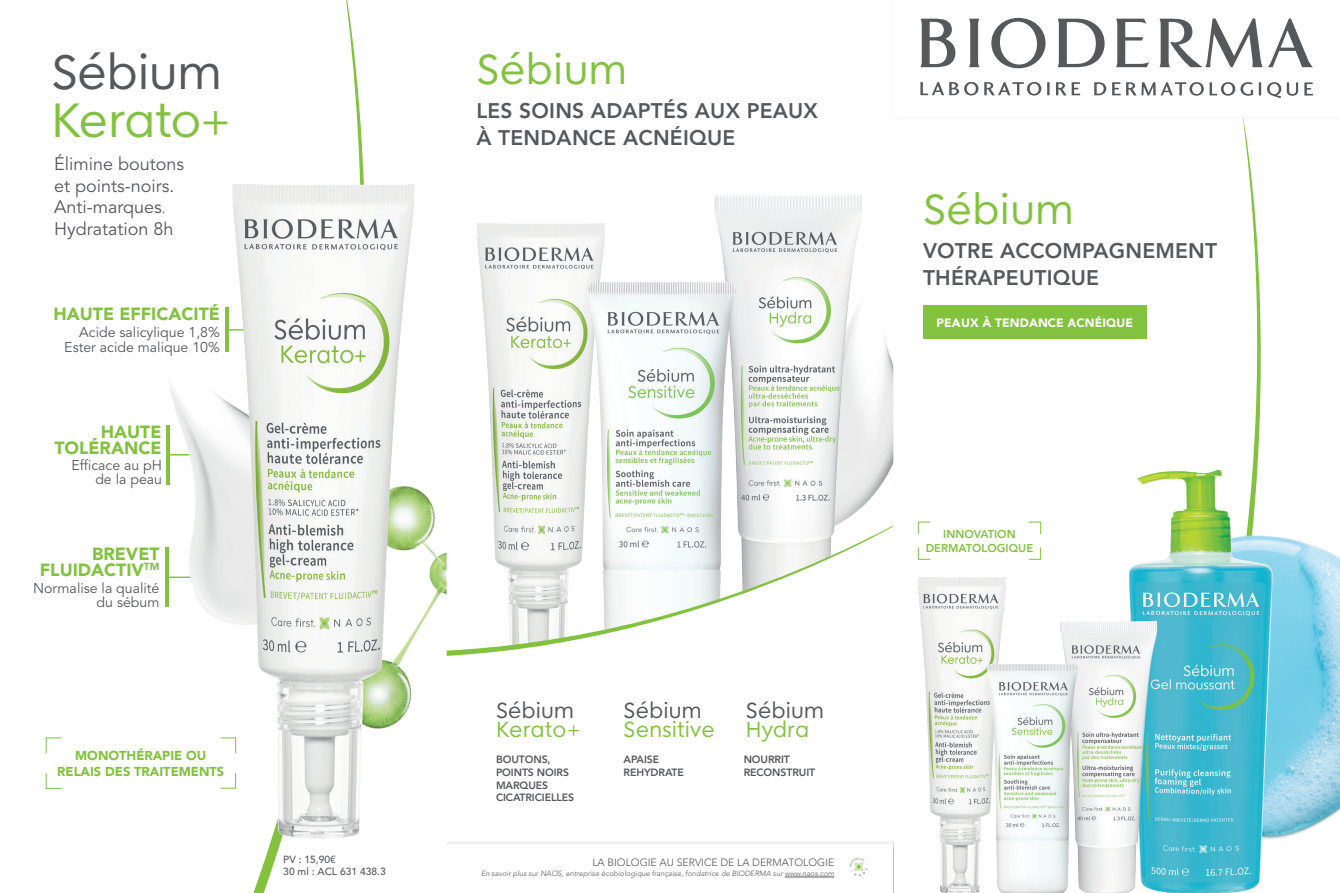
<style>
.page{position:relative;width:1340px;height:893px;background:#fff}
.page>*{position:absolute;margin:0;border:0;box-sizing:border-box;transform-origin:0 0}
.t1{font:46.5px/48px "Bioderma";letter-spacing:-.005em;color:#57585a}
.t2{font:40.5px "Bioderma";letter-spacing:.01em;color:#83c23f}
.t3{font:800 21px/27.3px "Avenir LT Pro";letter-spacing:.01em;color:#57585a}
.t4{font:21px/19.8px "Bioderma";letter-spacing:.01em;color:#57585a}
.t5{font:21px "Bioderma";letter-spacing:.01em;color:#83c23f}
.t6{font:18px/21.6px "Avenir LT Pro";color:#57585a}
.t7{font:900 17.55px/16.4px "Avenir LT Pro";color:#83c23f;text-align:right}
.t8{font:14.1px/13.6px "Avenir LT Pro";color:#57585a;text-align:right}
.t9{font:900 12.9px/16.4px "Avenir LT Pro";color:#83c23f;text-align:center}
.t10{font:900 12px "Avenir LT Pro";letter-spacing:.01em;color:#fff}
.t11{font:800 11.25px/14.7px "Avenir LT Pro";color:#83c23f;text-align:center}
.t12{font:800 10.5px/12.6px "Avenir LT Pro";letter-spacing:-.01em;color:#57585a}
.t13{font:300 10.5px "Avenir LT Pro";color:#57585a}
.t14{font:500 10.35px/12.3px "Avenir LT Pro";color:#57585a}
.t15{font:italic 300 7.5px "Avenir LT Pro";color:#57585a}
.s1{color:#83c23f}
.s2{font-family:"Avenir LT Pro";color:#83c23f}
.s3{font-size:13.5px}
</style>
<div class="page">
<img style="left:863px;top:336px;width:30px;height:171px">
<img style="left:714px;top:195px;width:149px;height:330px">
<img style="left:476px;top:223px;width:129px;height:302px">
<img style="left:586px;top:282px;width:151px;height:243px">
<svg style="left:253px;top:0;width:110px;height:893px"></svg>
<svg style="left:1244px;top:126px;width:17px;height:334px"></svg>
<img style="left:434px;top:511px;width:12px;height:93px">
<img style="left:165px;top:386px;width:56px;height:234px">
<img style="left:1280px;top:537px;width:59px;height:302px">
<svg style="left:446px;top:525px;width:447px;height:131px"></svg>
<img style="left:221px;top:166px;width:213px;height:689px">
<img style="left:1128px;top:460px;width:152px;height:433px">
<img style="left:1060px;top:615px;width:102px;height:278px">
<img style="left:918px;top:577px;width:89px;height:316px">
<img style="left:983px;top:661px;width:98px;height:232px">
<div style="left:446px;top:840px;width:447px;height:53px;background:#f5f5f5"></div>
<div style="left:446px;top:845px;width:447px;height:48px;background:#fff"></div>
<svg style="left:849px;top:858px;width:18px;height:18px"></svg>
<hr style="left:784px;top:877px;width:50px;height:1px;background:#57585a">
<svg style="left:991px;top:18px;width:54px;height:50px"></svg>
<svg style="left:920px;top:19px;width:35px;height:48px"></svg>
<svg style="left:1116px;top:19px;width:33px;height:48px"></svg>
<svg style="left:1057px;top:19px;width:47px;height:48px"></svg>
<svg style="left:969px;top:19px;width:10px;height:48px"></svg>
<svg style="left:1159px;top:18px;width:153px;height:49px"></svg>
<svg style="left:920px;top:82px;width:58px;height:13px"></svg>
<svg style="left:984px;top:82px;width:57px;height:14px"></svg>
<svg style="left:1047px;top:82px;width:2px;height:13px"></svg>
<svg style="left:1056px;top:82px;width:24px;height:14px"></svg>
<svg style="left:1094px;top:82px;width:12px;height:13px"></svg>
<svg style="left:1112px;top:82px;width:8px;height:13px"></svg>
<svg style="left:1126px;top:82px;width:77px;height:14px"></svg>
<svg style="left:1209px;top:82px;width:89px;height:16px"></svg>
<svg style="left:1304px;top:82px;width:8px;height:14px"></svg>
<svg style="left:220px;top:772px;width:16px;height:17px"></svg>
<svg style="left:220px;top:737px;width:16px;height:17px"></svg>
<svg style="left:45px;top:737px;width:17px;height:17px"></svg>
<svg style="left:45px;top:773px;width:17px;height:16px"></svg>
<svg style="left:917px;top:521px;width:13px;height:13px"></svg>
<svg style="left:1028px;top:547px;width:13px;height:13px"></svg>
<svg style="left:1028px;top:521px;width:13px;height:13px"></svg>
<svg style="left:917px;top:547px;width:13px;height:13px"></svg>
<div style="left:923px;top:305px;width:223px;height:34px;background:#83c23f"></div>
<h1 class="t1" style="left:51px;top:48px;width:181px">Sébium<br><span class="s1">Kerato</span><span class="s2">+</span></h1>
<h3 class="t6" style="left:54px;top:153px;width:132px">Élimine boutons et points-noirs.<br>Anti-marques<span class="s3">.<br></span>Hydratation 8h</h3>
<h3 class="t7" style="left:54px;top:306px;width:168px">HAUTE EFFICACITÉ</h3>
<h3 class="t8" style="left:64px;top:325px;width:157px;line-height:15px">Acide salicylique 1,8%<br>Ester acide malique 10%</h3>
<h3 class="t7" style="left:54px;top:423px;width:109px">HAUTE<br>TOLÉRANCE</h3>
<h3 class="t8" style="left:71px;top:459px;width:92px">Efficace au pH de la peau</h3>
<h3 class="t7" style="left:40px;top:546px;width:121px">BREVET<br>FLUIDACTIV<sup>TM</sup></h3>
<h3 class="t8" style="left:33px;top:582px;width:128px">Normalise la qualité du sébum</h3>
<h3 class="t9" style="left:57px;top:747px;width:168px">MONOTHÉRAPIE OU<br>RELAIS DES TRAITEMENTS</h3>
<h3 class="t14" style="left:283px;top:853px;width:104px">PV : 15,90€<br>30 ml : ACL 631 438.3</h3>
<h2 class="t2" style="left:476px;top:46px;width:152px">Sébium</h2>
<h3 class="t3" style="left:476px;top:97px;width:343px">LES SOINS ADAPTÉS AUX PEAUX<br>À TENDANCE ACNÉIQUE</h3>
<h3 class="t4" style="left:496px;top:700px;width:86px">Sébium<br><span class="s1">Kerato</span><span class="s2">+</span></h3>
<h3 class="t4" style="left:623px;top:700px;width:80px">Sébium</h3>
<h3 class="t5" style="left:623px;top:718px;width:93px">Sensitive</h3>
<h3 class="t4" style="left:746px;top:700px;width:80px">Sébium</h3>
<h3 class="t5" style="left:746px;top:718px;width:65px">Hydra</h3>
<h3 class="t12" style="left:496px;top:754px;width:79px">BOUTONS,<br>POINTS NOIRS<br>MARQUES<br>CICATRICIELLES</h3>
<h3 class="t12" style="left:623px;top:753px;width:62px">APAISE<br>REHYDRATE</h3>
<h3 class="t12" style="left:743px;top:753px;width:73px">NOURRIT<br>RECONSTRUIT</h3>
<h3 class="t13" style="left:592px;top:856px;width:243px">LA BIOLOGIE AU SERVICE DE LA DERMATOLOGIE</h3>
<p class="t15" style="left:481px;top:869px;width:355px">En savoir plus sur NAOS, entreprise écobiologique française, fondatrice de BIODERMA sur www.naos.com</p>
<h2 class="t2" style="left:923px;top:186px;width:152px">Sébium</h2>
<h3 class="t3" style="left:923px;top:237px;width:296px">VOTRE ACCOMPAGNEMENT<br>THÉRAPEUTIQUE</h3>
<h3 class="t10" style="left:936px;top:315px;width:198px">PEAUX À TENDANCE ACNÉIQUE</h3>
<h3 class="t11" style="left:925px;top:526px;width:109px">INNOVATION<br>DERMATOLOGIQUE</h3>
</div>
